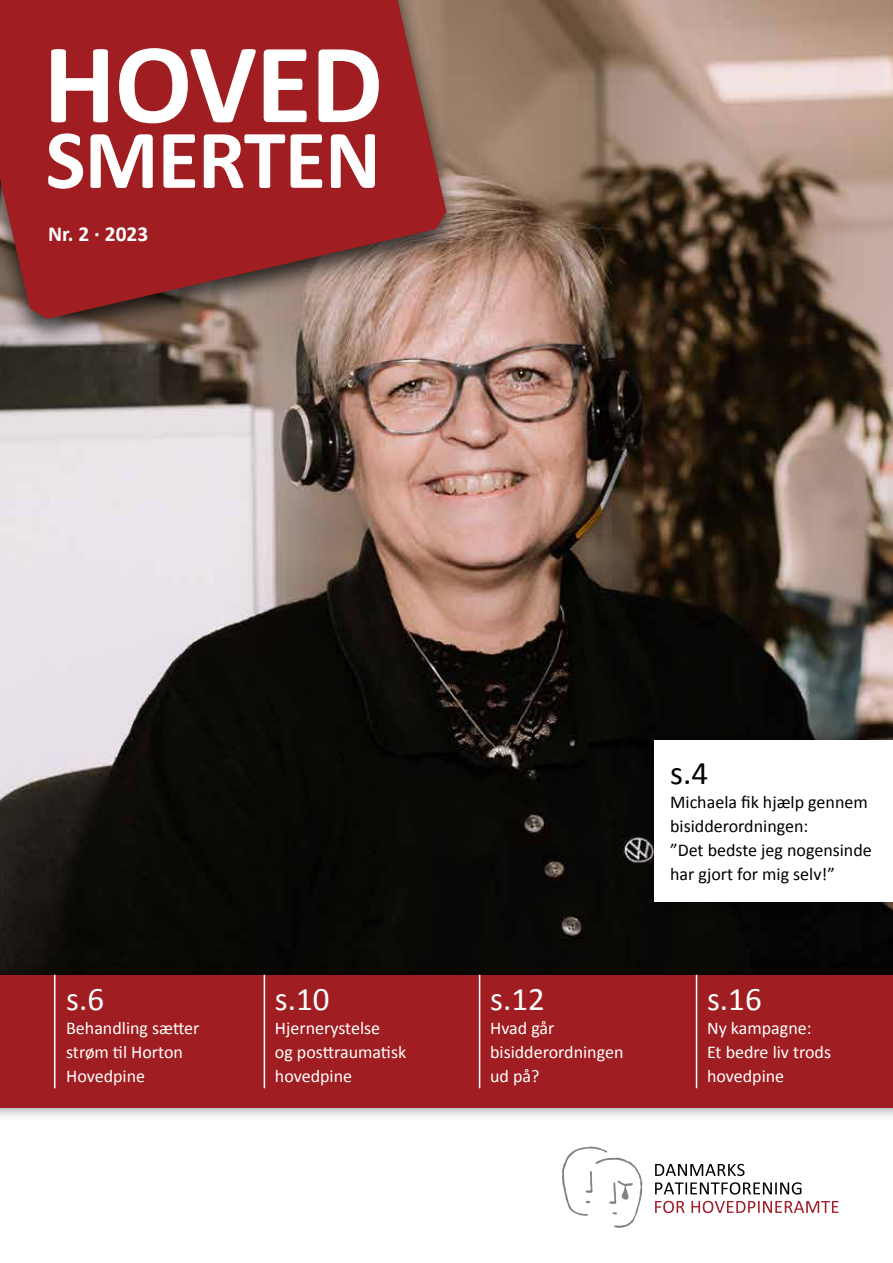
<style>
.page{position:relative;width:893px;height:1263px;background:#fff}
.page>*{position:absolute;margin:0;border:0;box-sizing:border-box;transform-origin:0 0}
.t1{font:700 114.9px "Calibri";letter-spacing:-.01em;color:#fff}
.t2{font:700 84.6px "Calibri";letter-spacing:-.01em;color:#fff}
.t3{font:33px "Calibri";color:#fff}
.t4{font:33px "Calibri";color:#000}
.t5{font:700 21.45px "Calibri";color:#fff}
.t6{font:18px/24px "Calibri";color:#fff}
.t7{font:18px/24px "Calibri";color:#000}
</style>
<div class="page">
<img style="left:0;top:0;width:893px;height:960px">
<div style="left:0;top:0;width:464px;height:347px;background:#000;opacity:.75"></div>
<svg style="left:0;top:0;width:446px;height:319px;background:#9d2e2e"></svg>
<div style="left:0;top:960px;width:893px;height:162px;background:#000;opacity:.5"></div>
<div style="left:0;top:975px;width:893px;height:132px;background:#a01e21"></div>
<hr style="left:479px;top:975px;width:1px;height:113px;background:#fff">
<hr style="left:696px;top:975px;width:1px;height:113px;background:#fff">
<hr style="left:264px;top:975px;width:1px;height:113px;background:#fff">
<div style="left:640px;top:726px;width:253px;height:191px;background:#000;opacity:.5"></div>
<div style="left:655px;top:740px;width:238px;height:162px;background:#fff"></div>
<hr style="left:54px;top:975px;width:2px;height:113px;background:#fff">
<svg style="left:562px;top:1146px;width:80px;height:82px"></svg>
<svg style="left:655px;top:1164px;width:89px;height:12px"></svg>
<svg style="left:655px;top:1182px;width:146px;height:12px"></svg>
<svg style="left:655px;top:1201px;width:30px;height:12px"></svg>
<svg style="left:691px;top:1201px;width:147px;height:12px"></svg>
<h1 class="t1" style="left:43px;top:11px;width:341px">HOVED</h1>
<h2 class="t2" style="left:46px;top:106px;width:337px">SMERTEN</h2>
<p class="t5" style="left:48px;top:221px;width:102px">Nr. 2 · 2023</p>
<h3 class="t3" style="left:66px;top:978px;width:39px">s.6</h3>
<p class="t6" style="left:66px;top:1016px;width:135px">Behandling sætter strøm til Horton<br>Hovedpine</p>
<h3 class="t3" style="left:275px;top:978px;width:56px">s.10</h3>
<p class="t6" style="left:275px;top:1016px;width:133px">Hjernerystelse<br>og posttraumatisk hovedpine</p>
<h3 class="t3" style="left:490px;top:978px;width:56px">s.12</h3>
<p class="t6" style="left:490px;top:1016px;width:135px">Hvad går bisidderordningen ud på?</p>
<h3 class="t4" style="left:670px;top:752px;width:39px">s.4</h3>
<p class="t7" style="left:670px;top:790px;width:203px">Michaela fik hjælp gennem bisidderordningen:<br>”Det bedste jeg nogensinde har gjort for mig selv!”</p>
<h3 class="t3" style="left:707px;top:978px;width:56px">s.16</h3>
<p class="t6" style="left:707px;top:1016px;width:126px">Ny kampagne:<br>Et bedre liv trods hovedpine</p>
</div>
